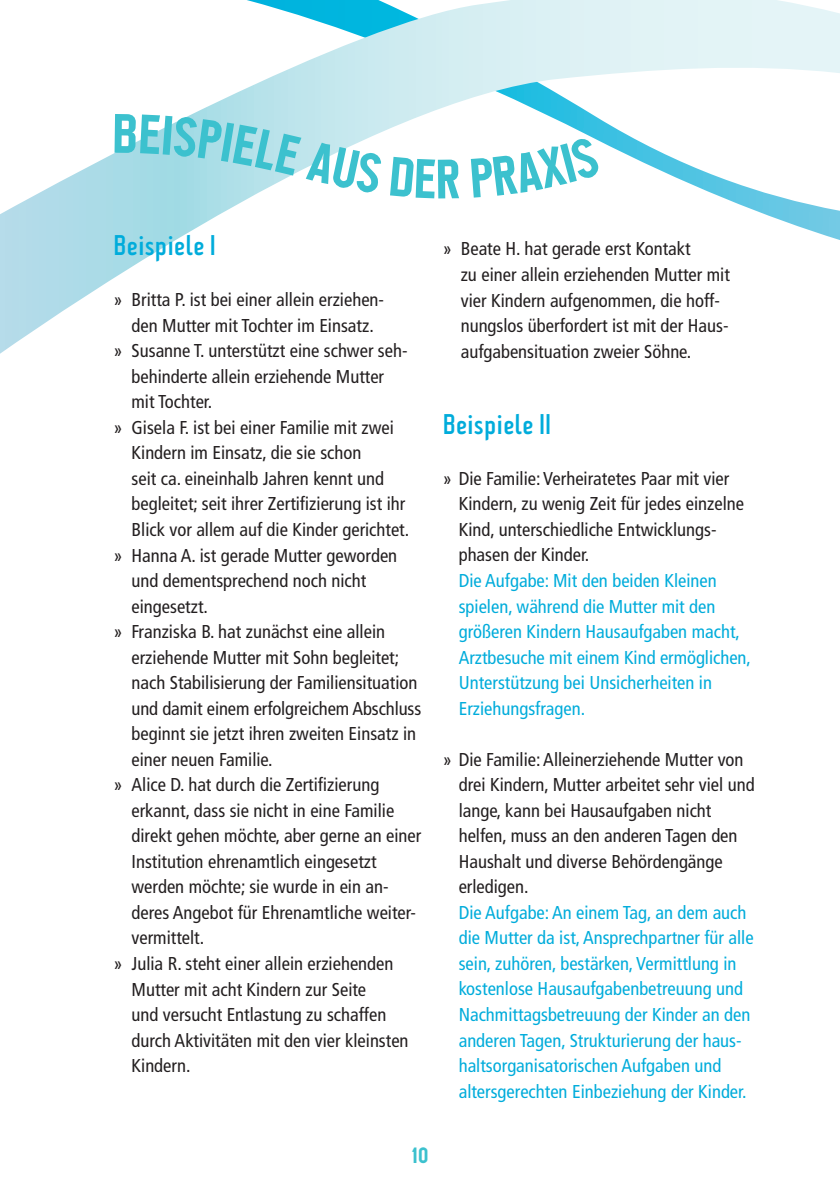
<style>
.page{position:relative;width:840px;height:1191px;background:#fff}
.page>*{position:absolute;margin:0;border:0;box-sizing:border-box;transform-origin:0 0}
.t1{font:36px "Tivoli OT";color:#00acdb}
.t2{font:700 28px "Tivoli OT";color:#3cc1ce}
.t3{font:condensed 18.6px/25.6px "Frutiger";color:#231f20}
.t4{font:condensed 18.6px/25.6px "Frutiger";color:#00acdb}
</style>
<div class="page">
<svg style="left:0;top:0;width:839px;height:354px"></svg>
<svg style="left:114px;top:114px;width:268px;height:80px"></svg>
<svg style="left:390px;top:157px;width:69px;height:41px"></svg>
<svg style="left:470px;top:136px;width:130px;height:62px"></svg>
<h1 class="t1" style="left:113px;top:229px;width:104px">Beispiele I</h1>
<p class="t3" style="left:113px;top:287px;width:272px">» Britta P. ist bei einer allein erziehen-</p>
<p class="t3" style="left:131px;top:313px;width:244px">den Mutter mit Tochter im Einsatz.</p>
<p class="t3" style="left:113px;top:338px;width:295px">» Susanne T. unterstützt eine schwer seh-</p>
<p class="t3" style="left:131px;top:364px;width:254px">behinderte allein erziehende Mutter</p>
<p class="t3" style="left:131px;top:389px;width:82px">mit Tochter.</p>
<p class="t3" style="left:113px;top:415px;width:282px">» Gisela F. ist bei einer Familie mit zwei</p>
<p class="t3" style="left:131px;top:440px;width:231px">Kindern im Einsatz, die sie schon</p>
<p class="t3" style="left:131px;top:466px;width:254px">seit ca. eineinhalb Jahren kennt und</p>
<p class="t3" style="left:131px;top:491px;width:275px">begleitet; seit ihrer Zertifizierung ist ihr</p>
<p class="t3" style="left:131px;top:517px;width:279px">Blick vor allem auf die Kinder gerichtet.</p>
<p class="t3" style="left:113px;top:542px;width:285px">» Hanna A. ist gerade Mutter geworden</p>
<p class="t3" style="left:131px;top:568px;width:236px">und dementsprechend noch nicht</p>
<p class="t3" style="left:131px;top:593px;width:78px">eingesetzt.</p>
<p class="t3" style="left:113px;top:619px;width:273px">» Franziska B. hat zunächst eine allein</p>
<p class="t3" style="left:131px;top:644px;width:269px">erziehende Mutter mit Sohn begleitet;</p>
<p class="t3" style="left:131px;top:670px;width:287px">nach Stabilisierung der Familiensituation</p>
<p class="t3" style="left:131px;top:695px;width:291px">und damit einem erfolgreichem Abschluss</p>
<p class="t3" style="left:131px;top:721px;width:286px">beginnt sie jetzt ihren zweiten Einsatz in</p>
<p class="t3" style="left:131px;top:746px;width:143px">einer neuen Familie.</p>
<p class="t3" style="left:113px;top:772px;width:267px">» Alice D. hat durch die Zertifizierung</p>
<p class="t3" style="left:131px;top:797px;width:264px">erkannt, dass sie nicht in eine Familie</p>
<p class="t3" style="left:131px;top:823px;width:291px">direkt gehen möchte, aber gerne an einer</p>
<p class="t3" style="left:131px;top:848px;width:246px">Institution ehrenamtlich eingesetzt</p>
<p class="t3" style="left:131px;top:874px;width:258px">werden möchte; sie wurde in ein an-</p>
<p class="t3" style="left:131px;top:899px;width:286px">deres Angebot für Ehrenamtliche weiter-</p>
<p class="t3" style="left:131px;top:925px;width:74px">vermittelt.</p>
<p class="t3" style="left:113px;top:951px;width:281px">» Julia R. steht einer allein erziehenden</p>
<p class="t3" style="left:131px;top:976px;width:236px">Mutter mit acht Kindern zur Seite</p>
<p class="t3" style="left:131px;top:1002px;width:256px">und versucht Entlastung zu schaffen</p>
<p class="t3" style="left:131px;top:1027px;width:278px">durch Aktivitäten mit den vier kleinsten</p>
<p class="t3" style="left:131px;top:1053px;width:60px">Kindern.</p>
<p class="t3" style="left:460px;top:236px;width:270px;text-indent:-18px">» Beate H. hat gerade erst Kontakt<br>zu einer allein erziehenden Mutter mit vier Kindern aufgenommen, die hoff&shy;nungslos überfordert ist mit der Haus&shy;aufgabensituation zweier Söhne.</p>
<h1 class="t1" style="left:442px;top:407px;width:110px">Beispiele II</h1>
<p class="t3" style="left:458px;top:466px;width:287px;text-indent:-16px">» Die Familie: Verheiratetes Paar mit vier Kindern, zu wenig Zeit für jedes einzelne Kind, unterschiedliche Entwicklungs&shy;phasen der Kinder.</p>
<p class="t4" style="left:458px;top:568px;width:293px">Die Aufgabe: Mit den beiden Kleinen spielen, während die Mutter mit den größeren Kindern Hausaufgaben macht, Arztbesuche mit einem Kind ermöglichen, Unterstützung bei Unsicherheiten in Erziehungsfragen.</p>
<p class="t3" style="left:458px;top:746px;width:297px;text-indent:-16px">» Die Familie: Alleinerziehende Mutter von drei Kindern, Mutter arbeitet sehr viel und lange, kann bei Hausaufgaben nicht helfen, muss an den anderen Tagen den Haushalt und diverse Behördengänge erledigen.</p>
<p class="t4" style="left:458px;top:899px;width:296px">Die Aufgabe: An einem Tag, an dem auch die Mutter da ist, Ansprechpartner für alle sein, zuhören, bestärken, Vermittlung in kostenlose Hausaufgabenbetreuung und Nachmittagsbetreuung der Kinder an den anderen Tagen, Strukturierung der haus&shy;haltsorganisatorischen Aufgaben und altersgerechten Einbeziehung der Kinder.</p>
<h2 class="t2" style="left:411px;top:1142px;width:18px">10</h2>
</div>
